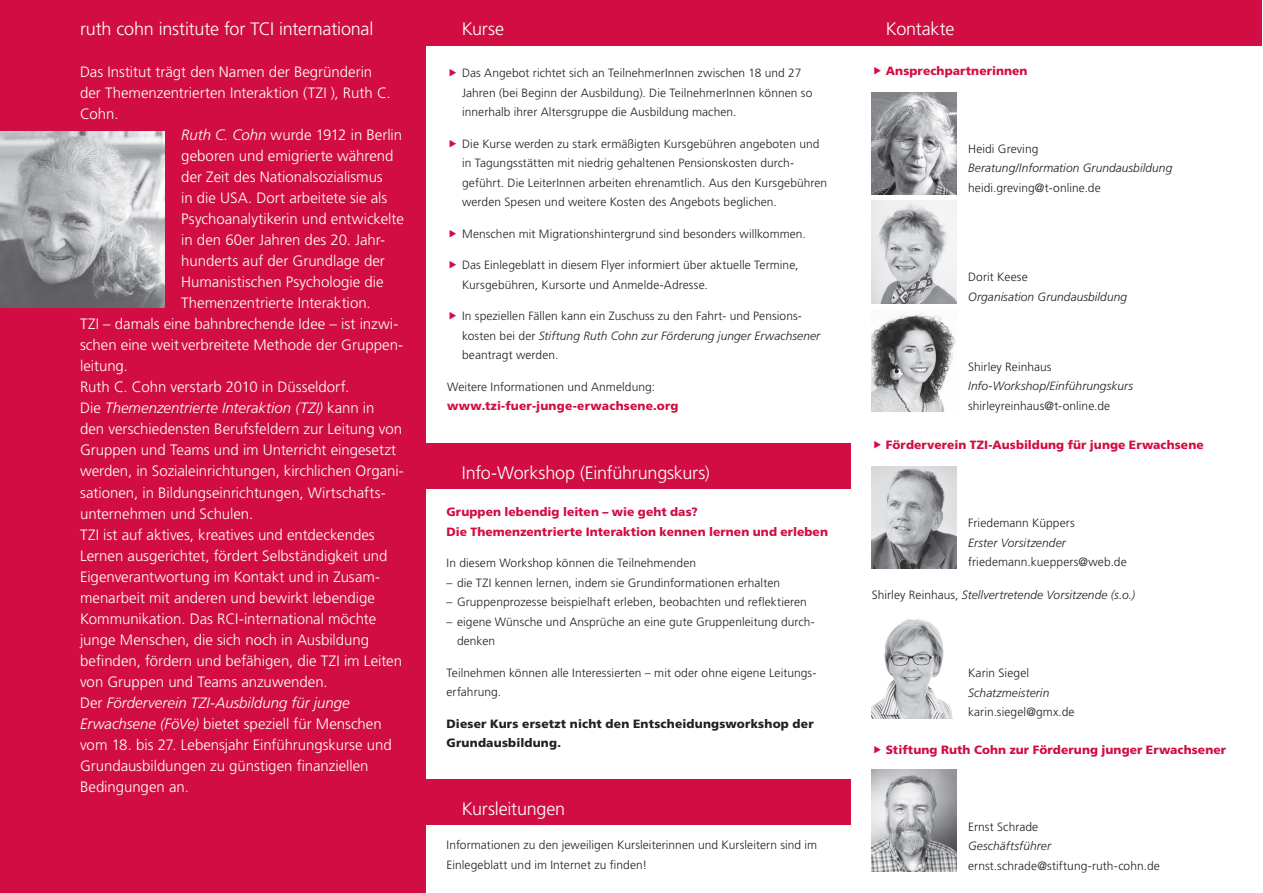
<style>
.page{position:relative;width:1263px;height:893px;background:#fff}
.page>*{position:absolute;margin:0;border:0;box-sizing:border-box;transform-origin:0 0}
.t1{font:300 18px "Frutiger";letter-spacing:-.015em;color:#fff}
.t2{font:300 15px "Frutiger";color:#fff}
.t3{font:italic 300 15px "Frutiger";color:#fff}
.t4{font:300 12px/19.5px "Frutiger";letter-spacing:.005em;color:#231f20}
.t5{font:900 12px/19.5px "Frutiger";letter-spacing:.005em;color:#d20d44}
.t6{font:italic 300 12px "Frutiger";letter-spacing:.005em;color:#231f20}
.t7{font:900 12px/19.5px "Frutiger";letter-spacing:.015em;color:#231f20}
.s1{font-style:italic}
.s2{font-style:normal}
</style>
<div class="page">
<div style="left:420px;top:0;width:430px;height:45px;background:#d20d44"></div>
<div style="left:0;top:0;width:425px;height:893px;background:#d20d44"></div>
<div style="left:422px;top:443px;width:428px;height:45px;background:#d20d44"></div>
<div style="left:848px;top:0;width:414px;height:45px;background:#d20d44"></div>
<img style="left:0;top:132px;width:164px;height:176px">
<div style="left:422px;top:780px;width:428px;height:45px;background:#d20d44"></div>
<img style="left:872px;top:92px;width:85px;height:102px">
<img style="left:872px;top:201px;width:85px;height:102px">
<img style="left:872px;top:314px;width:84px;height:98px">
<img style="left:872px;top:770px;width:85px;height:102px">
<img style="left:872px;top:466px;width:85px;height:102px">
<img style="left:872px;top:619px;width:81px;height:99px">
<h1 class="t1" style="left:80px;top:19px;width:295px">ruth cohn institute for TCI international</h1>
<p class="t2" style="left:80px;top:64px;width:294px">Das Institut trägt den Namen der Begründerin</p>
<p class="t2" style="left:80px;top:85px;width:312px">der Themenzentrierten Interaktion (TZI ), Ruth C.</p>
<p class="t2" style="left:80px;top:106px;width:40px">Cohn.</p>
<p class="t2" style="left:181px;top:127px;width:222px"><span class="s1">Ruth C. Cohn</span> wurde 1912 in Berlin</p>
<p class="t2" style="left:181px;top:148px;width:214px">geboren und emigrierte während</p>
<p class="t2" style="left:181px;top:169px;width:203px">der Zeit des Nationalsozialismus</p>
<p class="t2" style="left:181px;top:190px;width:208px">in die USA. Dort arbeitete sie als</p>
<p class="t2" style="left:181px;top:211px;width:224px">Psychoanalytikerin und entwickelte</p>
<p class="t2" style="left:181px;top:232px;width:206px">in den 60er Jahren des 20. Jahr-</p>
<p class="t2" style="left:181px;top:253px;width:205px">hunderts auf der Grundlage der</p>
<p class="t2" style="left:181px;top:274px;width:204px">Humanistischen Psychologie die</p>
<p class="t2" style="left:181px;top:295px;width:191px">Themenzentrierte Interaktion.</p>
<p class="t2" style="left:80px;top:316px;width:320px">TZI – damals eine bahnbrechende Idee – ist inzwi-</p>
<p class="t2" style="left:80px;top:337px;width:325px">schen eine weit verbreitete Methode der Gruppen-</p>
<p class="t2" style="left:80px;top:358px;width:49px">leitung.</p>
<p class="t2" style="left:80px;top:379px;width:271px">Ruth C. Cohn verstarb 2010 in Düsseldorf.</p>
<p class="t3" style="left:80px;top:400px;width:296px"><span class="s2">Die</span> Themenzentrierte Interaktion (TZI) <span class="s2">kann in</span></p>
<p class="t2" style="left:80px;top:421px;width:324px">den verschiedensten Berufsfeldern zur Leitung von</p>
<p class="t2" style="left:80px;top:442px;width:318px">Gruppen und Teams und im Unterricht eingesetzt</p>
<p class="t2" style="left:80px;top:463px;width:325px">werden, in Sozialeinrichtungen, kirchlichen Organi-</p>
<p class="t2" style="left:80px;top:484px;width:307px">sationen, in Bildungseinrichtungen, Wirtschafts-</p>
<p class="t2" style="left:80px;top:505px;width:175px">unternehmen und Schulen.</p>
<p class="t2" style="left:80px;top:526px;width:296px">TZI ist auf aktives, kreatives und entdeckendes</p>
<p class="t2" style="left:80px;top:547px;width:309px">Lernen ausgerichtet, fördert Selbständigkeit und</p>
<p class="t2" style="left:80px;top:568px;width:302px">Eigenverantwortung im Kontakt und in Zusam-</p>
<p class="t2" style="left:80px;top:589px;width:296px">menarbeit mit anderen und bewirkt lebendige</p>
<p class="t2" style="left:80px;top:610px;width:298px">Kommunikation. Das RCI-international möchte</p>
<p class="t2" style="left:80px;top:631px;width:290px">junge Menschen, die sich noch in Ausbildung</p>
<p class="t2" style="left:80px;top:652px;width:324px">befinden, fördern und befähigen, die TZI im Leiten</p>
<p class="t2" style="left:80px;top:673px;width:249px">von Gruppen und Teams anzuwenden.</p>
<p class="t3" style="left:80px;top:694px;width:271px"><span class="s2">Der</span> Förderverein TZI-Ausbildung für junge</p>
<p class="t2" style="left:80px;top:715px;width:303px"><span class="s1">Erwachsene (FöVe)</span> bietet speziell für Menschen</p>
<p class="t2" style="left:80px;top:736px;width:313px">vom 18. bis 27. Lebensjahr Einführungskurse und</p>
<p class="t2" style="left:80px;top:757px;width:290px">Grundausbildungen zu günstigen finanziellen</p>
<p class="t2" style="left:80px;top:778px;width:110px">Bedingungen an.</p>
<h1 class="t1" style="left:462px;top:19px;width:44px">Kurse</h1>
<p class="t4" style="left:462px;top:63px;width:352px">Das Angebot richtet sich an TeilnehmerInnen zwischen 18 und 27<br>Jahren (bei Beginn der Ausbildung). Die TeilnehmerInnen können so innerhalb ihrer Altersgruppe die Ausbildung machen.</p>
<p class="t4" style="left:462px;top:134px;width:367px">Die Kurse werden zu stark ermäßigten Kursgebühren angeboten und in Tagungsstätten mit niedrig gehaltenen Pensionskosten durch&shy;geführt. Die LeiterInnen arbeiten ehrenamtlich. Aus den Kursgebühren werden Spesen und weitere Kosten des Angebots beglichen.</p>
<p class="t4" style="left:462px;top:224px;width:345px">Menschen mit Migrationshintergrund sind besonders willkommen.</p>
<p class="t4" style="left:462px;top:255px;width:338px">Das Einlegeblatt in diesem Flyer informiert über aktuelle Termine,<br>Kursgebühren, Kursorte und Anmelde-Adresse.</p>
<p class="t4" style="left:462px;top:306px;width:360px">In speziellen Fällen kann ein Zuschuss zu den Fahrt- und Pensions&shy;kosten bei der <span class="s1">Stiftung Ruth Cohn zur Förderung junger Erwachsener </span>beantragt werden.</p>
<p class="t4" style="left:447px;top:377px;width:209px">Weitere Informationen und Anmeldung:</p>
<p class="t5" style="left:447px;top:396px;width:233px">www.tzi-fuer-junge-erwachsene.org</p>
<h1 class="t1" style="left:462px;top:462px;width:249px">Info-Workshop (Einführungskurs)</h1>
<p class="t5" style="left:446px;top:502px;width:383px">Gruppen lebendig leiten – wie geht das?<br>Die Themenzentrierte Interaktion kennen lernen und erleben</p>
<p class="t4" style="left:446px;top:553px;width:251px">In diesem Workshop können die Teilnehmenden</p>
<p class="t4" style="left:446px;top:573px;width:335px">– die TZI kennen lernen, indem sie Grundinformationen erhalten</p>
<p class="t4" style="left:446px;top:592px;width:362px">– Gruppenprozesse beispielhaft erleben, beobachten und reflektieren</p>
<p class="t4" style="left:457px;top:612px;width:359px;text-indent:-10px">– eigene Wünsche und Ansprüche an eine gute Gruppenleitung durch&shy;denken</p>
<p class="t4" style="left:446px;top:663px;width:371px">Teilnehmen können alle Interessierten – mit oder ohne eigene Leitungs&shy;erfahrung.</p>
<p class="t7" style="left:446px;top:714px;width:369px">Dieser Kurs ersetzt nicht den Entscheidungsworkshop der<br>Grundausbildung.</p>
<h1 class="t1" style="left:462px;top:799px;width:105px">Kursleitungen</h1>
<p class="t4" style="left:446px;top:835px;width:372px">Informationen zu den jeweiligen Kursleiterinnen und Kursleitern sind im<br>Einlegeblatt und im Internet zu finden!</p>
<h1 class="t1" style="left:886px;top:19px;width:70px">Kontakte</h1>
<p class="t5" style="left:886px;top:61px;width:143px">Ansprechpartnerinnen</p>
<p class="t4" style="left:968px;top:139px;width:72px">Heidi Greving</p>
<p class="t6" style="left:968px;top:161px;width:206px">Beratung/Information Grundausbildung</p>
<p class="t4" style="left:968px;top:178px;width:134px">heidi.greving@t-online.de</p>
<p class="t4" style="left:968px;top:267px;width:61px">Dorit Keese</p>
<p class="t6" style="left:968px;top:290px;width:161px">Organisation Grundausbildung</p>
<p class="t4" style="left:968px;top:357px;width:85px">Shirley Reinhaus</p>
<p class="t6" style="left:968px;top:379px;width:166px">Info-Workshop/Einführungskurs</p>
<p class="t4" style="left:968px;top:396px;width:144px">shirleyreinhaus@t-online.de</p>
<p class="t5" style="left:886px;top:435px;width:319px">Förderverein TZI-Ausbildung für junge Erwachsene</p>
<p class="t4" style="left:968px;top:513px;width:108px">Friedemann Küppers</p>
<p class="t6" style="left:968px;top:536px;width:99px">Erster Vorsitzender</p>
<p class="t4" style="left:968px;top:552px;width:160px">friedemann.kueppers@web.de</p>
<p class="t6" style="left:872px;top:588px;width:265px"><span class="s2">Shirley Reinhaus,</span> Stellvertretende Vorsitzende (s.o.)</p>
<p class="t4" style="left:968px;top:663px;width:62px">Karin Siegel</p>
<p class="t6" style="left:968px;top:685px;width:83px">Schatzmeisterin</p>
<p class="t4" style="left:968px;top:702px;width:108px">karin.siegel@gmx.de</p>
<p class="t5" style="left:886px;top:740px;width:342px">Stiftung Ruth Cohn zur Förderung junger Erwachsener</p>
<p class="t4" style="left:968px;top:817px;width:72px">Ernst Schrade</p>
<p class="t6" style="left:968px;top:839px;width:84px">Geschäftsführer</p>
<p class="t4" style="left:968px;top:856px;width:193px">ernst.schrade@stiftung-ruth-cohn.de</p>
</div>
